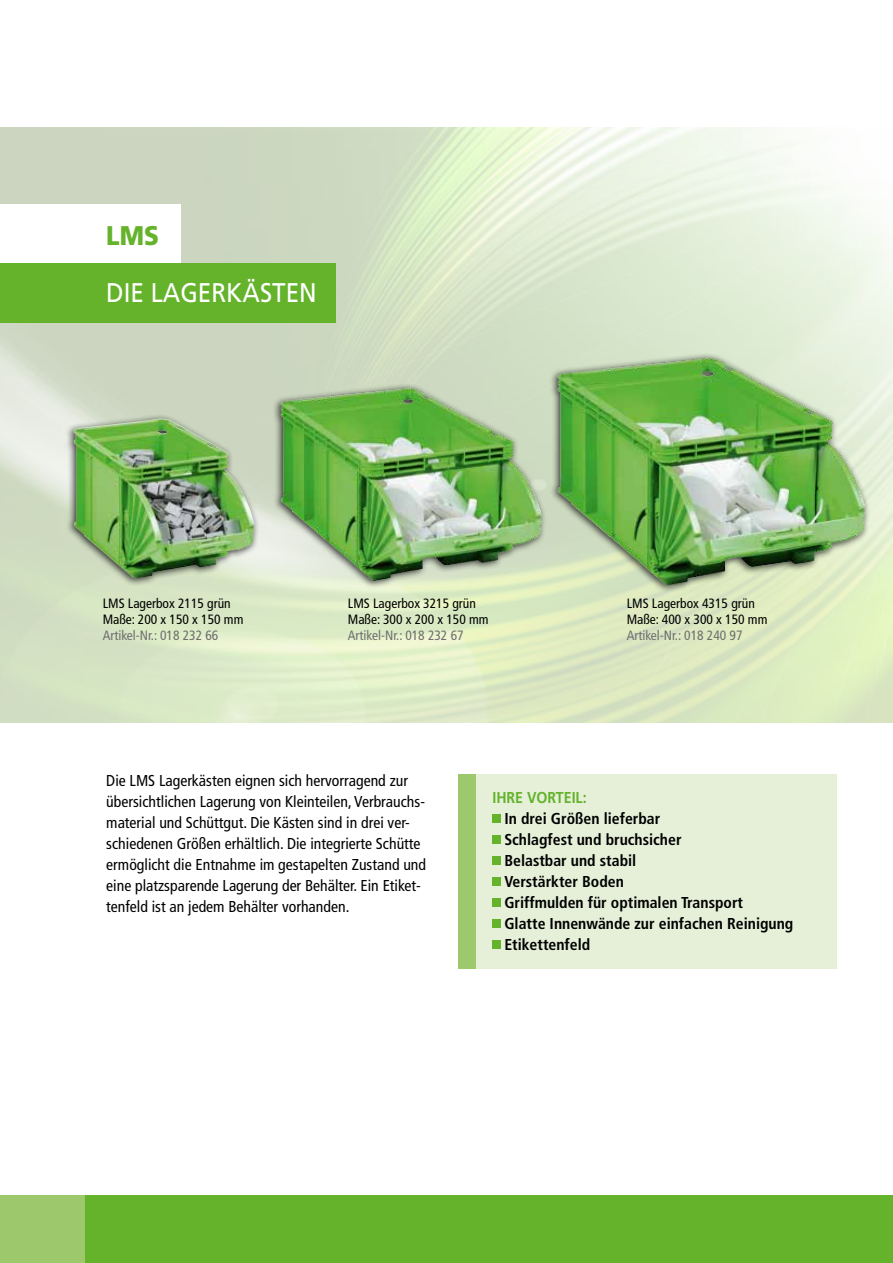
<style>
.page{position:relative;width:893px;height:1263px;background:#fff}
.page>*{position:absolute;margin:0;border:0;box-sizing:border-box;transform-origin:0 0}
.t1{font:27px "Frutiger LT";color:#fff;scale:.9 1}
.t2{font:900 27px "Frutiger LT";color:#64b32b;scale:.9 1}
.t3{font:condensed 15.75px/21px "Frutiger LT";color:#000}
.t4{font:700 condensed 15.75px/21px "Frutiger LT";color:#000}
.t5{font:700 15.75px "Frutiger LT";color:#64b32b;scale:.9 1}
.t6{font:condensed 13.5px/16.2px "Frutiger LT";color:#000}
.t7{font:condensed 13.5px "Frutiger LT";color:#6e6e6e}
</style>
<div class="page">
<div style="left:0;top:1195px;width:893px;height:68px;background:#64b32b"></div>
<div style="left:0;top:1195px;width:85px;height:68px;background:#9ec86c"></div>
<img style="left:0;top:128px;width:893px;height:595px">
<div style="left:0;top:204px;width:181px;height:60px;background:#fff"></div>
<div style="left:0;top:264px;width:335px;height:59px;background:#64b32b"></div>
<div style="left:65px;top:413px;width:195px;height:174px;background:#000;opacity:.75"></div>
<img style="left:73px;top:419px;width:182px;height:159px">
<div style="left:273px;top:382px;width:274px;height:207px;background:#000;opacity:.75"></div>
<img style="left:280px;top:388px;width:262px;height:194px">
<div style="left:549px;top:353px;width:322px;height:240px;background:#000;opacity:.75"></div>
<img style="left:556px;top:358px;width:310px;height:229px">
<div style="left:475px;top:774px;width:362px;height:194px;background:#e6f0d9"></div>
<div style="left:458px;top:774px;width:17px;height:194px;background:#9ec86c"></div>
<div style="left:492px;top:814px;width:9px;height:9px;background:#64b32b"></div>
<div style="left:492px;top:835px;width:9px;height:9px;background:#64b32b"></div>
<div style="left:492px;top:856px;width:9px;height:9px;background:#64b32b"></div>
<div style="left:492px;top:877px;width:9px;height:9px;background:#64b32b"></div>
<div style="left:492px;top:898px;width:9px;height:9px;background:#64b32b"></div>
<div style="left:492px;top:919px;width:9px;height:9px;background:#64b32b"></div>
<div style="left:492px;top:940px;width:9px;height:9px;background:#64b32b"></div>
<h1 class="t2" style="left:106px;top:219px;width:20px">LMS</h1>
<h1 class="t1" style="left:106px;top:276px;width:235px">DI E LAGERKÄSTEN</h1>
<p class="t6" style="left:103px;top:595px;width:142px">LMS Lagerbox 2115 grün<br>Maße: 200 x 150 x 150 mm</p>
<p class="t7" style="left:103px;top:628px;width:117px">Artikel-Nr.: 018 232 66</p>
<p class="t6" style="left:348px;top:595px;width:142px">LMS Lagerbox 3215 grün<br>Maße: 300 x 200 x 150 mm</p>
<p class="t7" style="left:348px;top:628px;width:117px">Artikel-Nr.: 018 232 67</p>
<p class="t6" style="left:627px;top:595px;width:142px">LMS Lagerbox 4315 grün<br>Maße: 400 x 300 x 150 mm</p>
<p class="t7" style="left:627px;top:628px;width:117px">Artikel-Nr.: 018 240 97</p>
<p class="t3" style="left:106px;top:770px;width:321px">Die LMS Lagerkästen eignen sich hervorragend zur übersichtlichen Lagerung von Kleinteilen, Verbrauchs&shy;material und Schüttgut. Die Kästen sind in drei ver&shy;schiedenen Größen erhältlich. Die integrierte Schütte ermöglicht die Entnahme im gestapelten Zustand und eine platzsparende Lagerung der Behälter. Ein Etiket&shy;tenfeld ist an jedem Behälter vorhanden.</p>
<p class="t5" style="left:492px;top:788px;width:106px">IHRE VORTEIL:</p>
<p class="t4" style="left:504px;top:808px;width:290px">In drei Größen lieferbar<br>Schlagfest und bruchsicher<br>Belastbar und stabil<br>Verstärkter Boden<br>Griffmulden für optimalen Transport<br>Glatte Innenwände zur einfachen Reinigung<br>Etikettenfeld</p>
</div>
